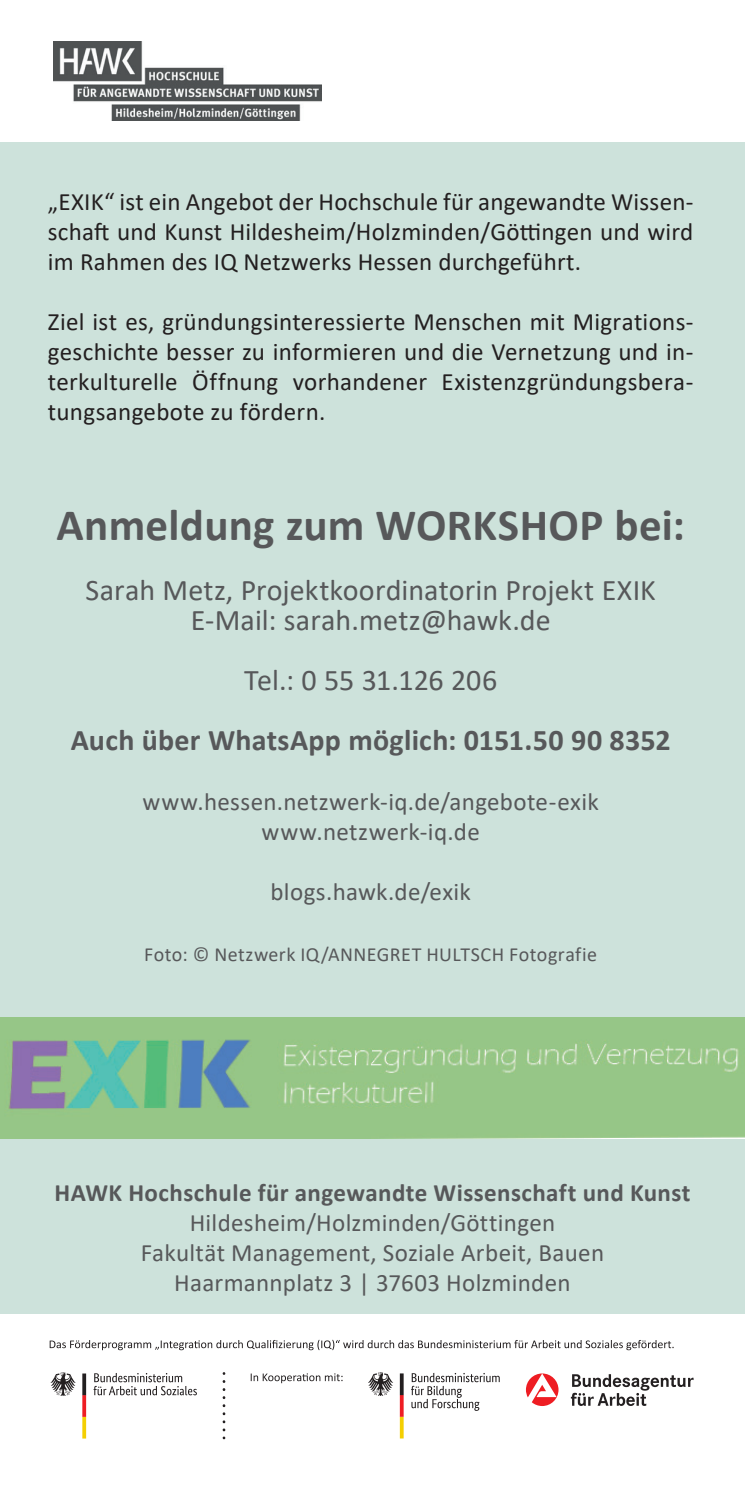
<style>
.page{position:relative;width:745px;height:1489px;background:#fff}
.page>*{position:absolute;margin:0;border:0;box-sizing:border-box;transform-origin:0 0}
.t1{font:700 45px "Calibri";letter-spacing:.005em;color:#57585a}
.t2{font:30px/30px "Calibri";letter-spacing:.005em;color:#57585a;text-align:center}
.t3{font:700 30px "Calibri";letter-spacing:.01em;color:#57585a}
.t4{font:25px/30px "Calibri";letter-spacing:.01em;color:#231f20;text-align:justify}
.t5{font:25px/30px "Calibri";letter-spacing:.01em;color:#57585a;text-align:center}
.t6{font:700 25px "Calibri";letter-spacing:.015em;color:#57585a}
.t7{font:20px "Calibri";letter-spacing:.02em;color:#57585a}
</style>
<div class="page">
<div style="left:0;top:142px;width:744px;height:1171px;background:#cde2db"></div>
<svg style="left:222px;top:1381px;width:3px;height:57px"></svg>
<svg style="left:250px;top:1373px;width:92px;height:9px"></svg>
<svg style="left:50px;top:1339px;width:623px;height:11px"></svg>
<svg style="left:93px;top:1373px;width:104px;height:22px"></svg>
<svg style="left:50px;top:1372px;width:26px;height:23px"></svg>
<svg style="left:82px;top:1373px;width:4px;height:65px"></svg>
<svg style="left:570px;top:1374px;width:123px;height:31px"></svg>
<svg style="left:525px;top:1373px;width:33px;height:32px"></svg>
<svg style="left:411px;top:1373px;width:88px;height:37px"></svg>
<svg style="left:368px;top:1372px;width:25px;height:23px"></svg>
<svg style="left:399px;top:1373px;width:4px;height:65px"></svg>
<img style="left:53px;top:41px;width:268px;height:79px">
<img style="left:0;top:1017px;width:744px;height:121px">
<p class="t4" style="left:48px;top:186px;width:646px">„EXIK“ ist ein Angebot der Hochschule für angewandte Wissen&shy;schaft und Kunst Hildesheim/Holzminden/Göttingen und wird im Rahmen des IQ Netzwerks Hessen durchgeführt.</p>
<p class="t4" style="left:48px;top:306px;width:646px">Ziel ist es, gründungsinteressierte Menschen mit Migrations&shy;geschichte besser zu informieren und die Vernetzung und in&shy;terkulturelle Öffnung vorhandener Existenzgründungsbera&shy;tungsangebote zu fördern.</p>
<h1 class="t1" style="left:57px;top:493px;width:629px">Anmeldung zum WORKSHOP bei:</h1>
<p class="t2" style="left:85px;top:574px;width:571px">Sarah Metz, Projektkoordinatorin Projekt EXIK<br>E-Mail: sarah.metz@hawk.de</p>
<p class="t2" style="left:244px;top:664px;width:254px">Tel.: 0 55 31.126 206</p>
<p class="t3" style="left:71px;top:719px;width:601px">Auch über WhatsApp möglich: 0151.50 90 8352</p>
<p class="t5" style="left:142px;top:786px;width:457px">www.hessen.netzwerk-iq.de/angebote-exik www.netzwerk-iq.de</p>
<p class="t5" style="left:270px;top:876px;width:202px">blogs.hawk.de/exik</p>
<p class="t7" style="left:144px;top:939px;width:454px">Foto: © Netzwerk IQ/ANNEGRET HULTSCH Fotografie</p>
<p class="t6" style="left:54px;top:1174px;width:637px">HAWK Hochschule für angewandte Wissenschaft und Kunst</p>
<p class="t5" style="left:141px;top:1206px;width:464px">Hildesheim/Holzminden/Göttingen<br>Fakultät Management, Soziale Arbeit, Bauen<br>Haarmannplatz 3 | 37603 Holzminden</p>
</div>
